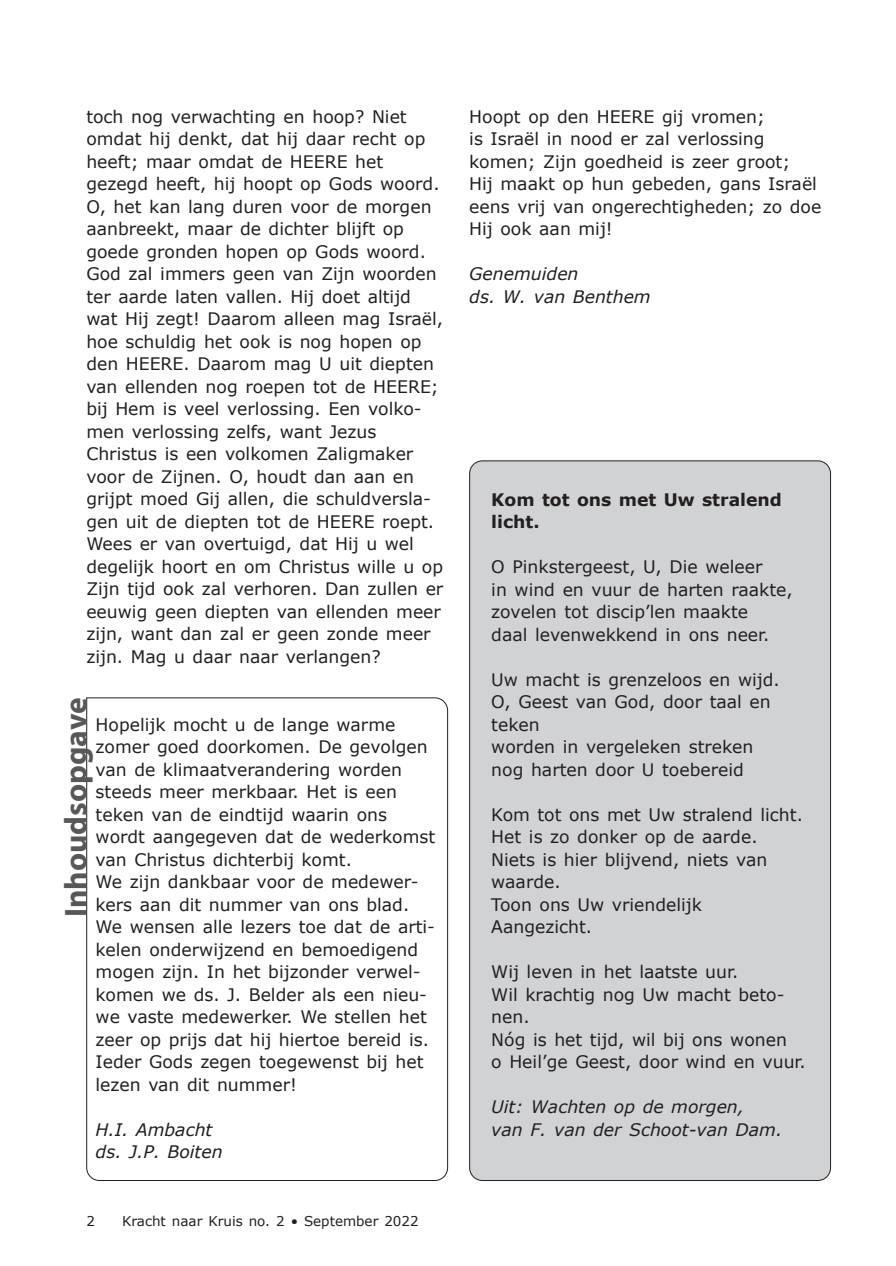
<style>
.page{position:relative;width:896px;height:1266px;background:#fff}
.page>*{position:absolute;margin:0;border:0;box-sizing:border-box;transform-origin:0 0}
.t1{font:700 31.5px "Myriad Pro";color:#57585a}
.t2{font:17.25px/22.5px "Verdana";color:#231f20}
.t3{font:italic 17.25px/22.5px "Verdana";color:#231f20}
.t4{font:700 17.25px/22.5px "Verdana";color:#231f20}
.t5{font:13.5px "Verdana";color:#231f20}
</style>
<div class="page">
<svg style="left:86px;top:697px;width:362px;height:484px"></svg>
<div style="left:469px;top:461px;width:361px;height:719px;background:#d1d2d4;border-radius:13px"></div>
<p class="t2" style="left:86px;top:105px;width:358px">toch nog verwachting en hoop? Niet omdat hij denkt, dat hij daar recht op heeft; maar omdat de HEERE het gezegd heeft, hij hoopt op Gods woord.<br>O, het kan lang duren voor de morgen aanbreekt, maar de dichter blijft op goede gronden hopen op Gods woord.<br>God zal immers geen van Zijn woorden ter aarde laten vallen. Hij doet altijd wat Hij zegt! Daarom alleen mag Israël, hoe schuldig het ook is nog hopen op den HEERE. Daarom mag U uit diepten van ellenden nog roepen tot de HEERE; bij Hem is veel verlossing. Een volko&shy;men verlossing zelfs, want Jezus Christus is een volkomen Zaligmaker voor de Zijnen. O, houdt dan aan en grijpt moed Gij allen, die schuldversla&shy;gen uit de diepten tot de HEERE roept.<br>Wees er van overtuigd, dat Hij u wel degelijk hoort en om Christus wille u op Zijn tijd ook zal verhoren. Dan zullen er eeuwig geen diepten van ellenden meer zijn, want dan zal er geen zonde meer zijn. Mag u daar naar verlangen?</p>
<p class="t2" style="left:469px;top:105px;width:353px">Hoopt op den HEERE gij vromen;<br>is Israël in nood er zal verlossing komen; Zijn goedheid is zeer groot;<br>Hij maakt op hun gebeden, gans Israël eens vrij van ongerechtigheden; zo doe<br>Hij ook aan mij!</p>
<p class="t3" style="left:469px;top:262px;width:183px">Genemuiden<br>ds. W. van Benthem</p>
<p class="t4" style="left:491px;top:487px;width:292px">Kom tot ons met Uw stralend licht.</p>
<p class="t2" style="left:491px;top:555px;width:303px">O Pinkstergeest, U, Die weleer<br>in wind en vuur de harten raakte, zovelen tot discip’len maakte<br>daal levenwekkend in ons neer.</p>
<p class="t2" style="left:491px;top:668px;width:290px">Uw macht is grenzeloos en wijd.<br>O, Geest van God, door taal en teken<br>worden in vergeleken streken nog harten door U toebereid</p>
<p class="t2" style="left:491px;top:803px;width:313px">Kom tot ons met Uw stralend licht.<br>Het is zo donker op de aarde.<br>Niets is hier blijvend, niets van waarde.<br>Toon ons Uw vriendelijk<br>Aangezicht.</p>
<p class="t2" style="left:491px;top:960px;width:316px">Wij leven in het laatste uur.<br>Wil krachtig nog Uw macht beto&shy;nen.<br>Nóg is het tijd, wil bij ons wonen<br>o Heil’ge Geest, door wind en vuur.</p>
<p class="t3" style="left:491px;top:1095px;width:292px">Uit: Wachten op de morgen,<br>van F. van der Schoot-van Dam.</p>
<h1 class="t1" style="left:58px;top:917px;width:221px;rotate:-90deg">Inhoudsopgave</h1>
<p class="t2" style="left:96px;top:713px;width:341px">Hopelijk mocht u de lange warme zomer goed doorkomen. De gevolgen van de klimaatverandering worden steeds meer merkbaar. Het is een teken van de eindtijd waarin ons wordt aangegeven dat de wederkomst van Christus dichterbij komt.<br>We zijn dankbaar voor de medewer&shy;kers aan dit nummer van ons blad.<br>We wensen alle lezers toe dat de arti&shy;kelen onderwijzend en bemoedigend mogen zijn. In het bijzonder verwel&shy;komen we ds. J. Belder als een nieu&shy;we vaste medewerker. We stellen het zeer op prijs dat hij hiertoe bereid is.<br>Ieder Gods zegen toegewenst bij het lezen van dit nummer!</p>
<p class="t3" style="left:96px;top:1117px;width:128px">H.I. Ambacht ds. J.P. Boiten</p>
<p class="t5" style="left:86px;top:1211px;width:10px">2</p>
<p class="t5" style="left:122px;top:1211px;width:298px">Kracht naar Kruis no. 2 • September 2022</p>
</div>
